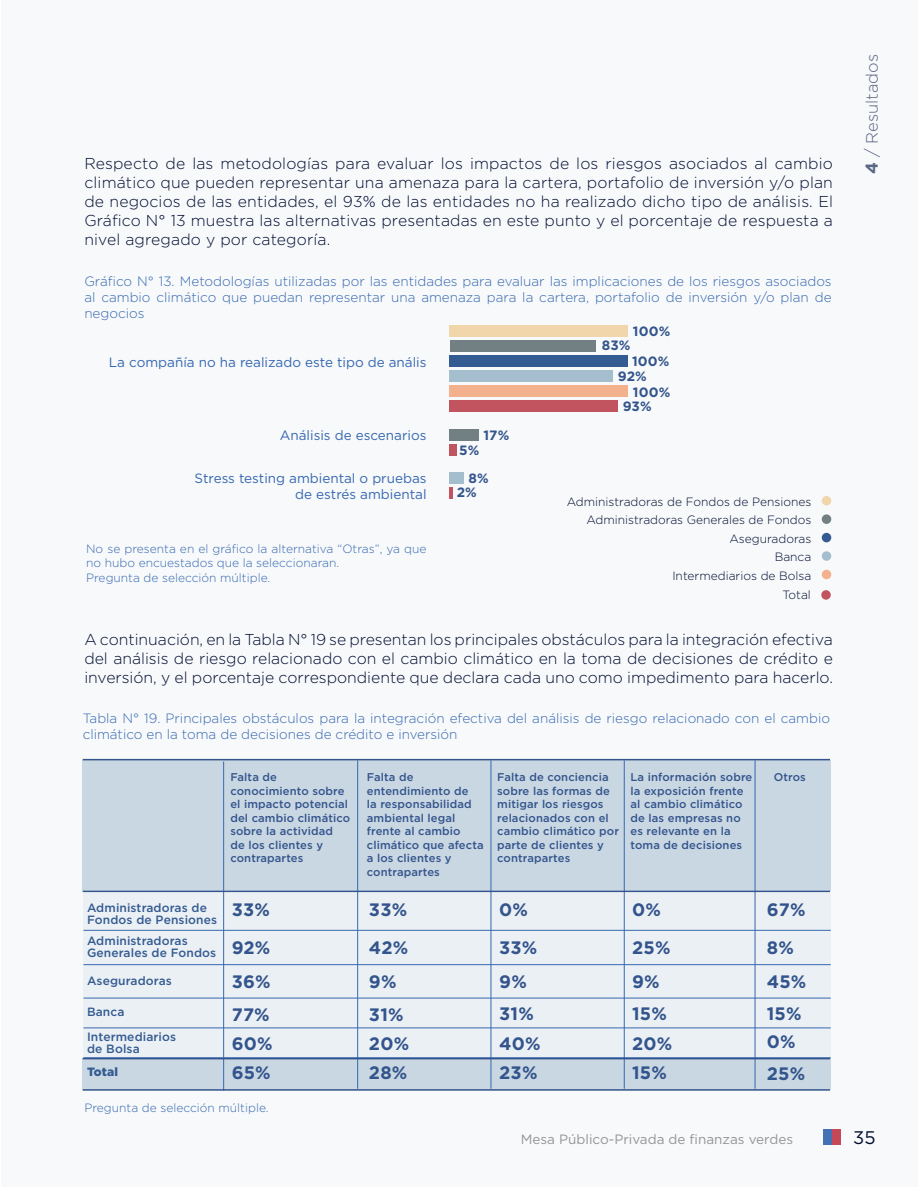
<style>
.page{position:relative;width:918px;height:1188px;background:#fff}
.page>*{position:absolute;margin:0;border:0;box-sizing:border-box;transform-origin:0 0}
.t1{font:18.3px "Gotham";color:#010b31}
.t2{font:700 18px/38.1px "Gotham";letter-spacing:.01em;color:#33548c}
.t3{font:300 16.5px "Gotham";color:#5c6685}
.t4{font:300 15.75px/18.9px "Gotham";color:#010b31;text-align:justify}
.t5{font:300 13.5px/16.2px "Gotham";color:#3768b1;text-align:justify}
.t6{font:13.5px/16.2px "Gotham";color:#3768b1;text-align:right}
.t7{font:13.5px "Gotham";color:#939598}
.t8{font:700 13.5px "Gotham";letter-spacing:.01em;color:#33548c}
.t9{font:300 12px/14.4px "Gotham";color:#3768b1}
.t10{font:300 12px/18.6px "Gotham";color:#010b31;text-align:right}
.t11{font:500 12px/12px "Gotham";letter-spacing:.01em;color:#345b92}
.t12{font:900 12px "Gotham";letter-spacing:.005em;color:#345b92}
.t13{font:500 11.25px/13.5px "Gotham";letter-spacing:.01em;color:#33548c}
.s1{font-weight:700;font-size:17.25px}
.s2{font-size:17.25px}
</style>
<div class="page">
<div style="left:1px;top:0;width:917px;height:1186px;background:#f7f9fa"></div>
<div style="left:450px;top:340px;width:146px;height:12px;background:#728084"></div>
<div style="left:450px;top:370px;width:163px;height:12px;background:#a5bece"></div>
<div style="left:450px;top:385px;width:178px;height:11px;background:#f4b18d"></div>
<div style="left:450px;top:355px;width:178px;height:12px;background:#345b92"></div>
<div style="left:450px;top:430px;width:29px;height:11px;background:#728084"></div>
<div style="left:450px;top:472px;width:14px;height:12px;background:#a5bece"></div>
<div style="left:83px;top:760px;width:748px;height:131px;background:#c9d7e2"></div>
<div style="left:83px;top:1058px;width:748px;height:31px;background:#c9d7e2"></div>
<div style="left:83px;top:893px;width:748px;height:165px;background:#ebf0f4"></div>
<hr style="left:83px;top:930px;width:748px;height:1px;background:#3768b1">
<hr style="left:83px;top:998px;width:748px;height:1px;background:#3768b1">
<hr style="left:83px;top:1028px;width:748px;height:1px;background:#3768b1">
<hr style="left:83px;top:1057px;width:748px;height:1px;background:#3768b1">
<hr style="left:83px;top:964px;width:748px;height:1px;background:#3768b1">
<hr style="left:223px;top:762px;width:1px;height:329px;background:#3768b1">
<hr style="left:357px;top:760px;width:1px;height:329px;background:#3768b1">
<hr style="left:491px;top:760px;width:1px;height:329px;background:#3768b1">
<hr style="left:624px;top:760px;width:1px;height:329px;background:#3768b1">
<hr style="left:755px;top:760px;width:1px;height:329px;background:#3768b1">
<hr style="left:83px;top:759px;width:747px;height:1px;background:#33548c">
<hr style="left:83px;top:1058px;width:747px;height:1px;background:#33548c">
<hr style="left:83px;top:1089px;width:747px;height:2px;background:#33548c">
<div style="left:450px;top:325px;width:178px;height:12px;background:#f1d5ab"></div>
<hr style="left:83px;top:891px;width:747px;height:1px;background:#33548c">
<div style="left:822px;top:496px;width:9px;height:9px;background:#f1d5ab;border-radius:50%"></div>
<div style="left:822px;top:514px;width:9px;height:10px;background:#728084;border-radius:50%"></div>
<div style="left:822px;top:533px;width:9px;height:9px;background:#345b92;border-radius:50%"></div>
<div style="left:822px;top:551px;width:9px;height:10px;background:#a5bece;border-radius:50%"></div>
<div style="left:822px;top:570px;width:9px;height:9px;background:#f4b18d;border-radius:50%"></div>
<div style="left:821px;top:590px;width:10px;height:10px;background:#c25460;border-radius:50%"></div>
<div style="left:450px;top:400px;width:168px;height:11px;background:#c25460"></div>
<div style="left:450px;top:444px;width:7px;height:12px;background:#c25460"></div>
<svg style="left:450px;top:487px;width:3px;height:11px"></svg>
<p class="t4" style="left:84px;top:154px;width:750px">Respecto de las metodologías para evaluar los impactos de los riesgos asociados al cambio climático que pueden representar una amenaza para la cartera, portafolio de inversión y/o plan de negocios de las entidades, el 93% de las entidades no ha realizado dicho tipo de análisis. El Gráfico N° 13 muestra las alternativas presentadas en este punto y el porcentaje de respuesta a nivel agregado y por categoría.</p>
<p class="t5" style="left:84px;top:272px;width:749px">Gráfico N° 13. Metodologías utilizadas por las entidades para evaluar las implicaciones de los riesgos asociados al cambio climático que puedan representar una amenaza para la cartera, portafolio de inversión y/o plan de negocios</p>
<p class="t8" style="left:633px;top:322px;width:39px">100%</p>
<p class="t6" style="left:109px;top:353px;width:319px">La compañía no ha realizado este tipo de anális</p>
<p class="t6" style="left:280px;top:427px;width:148px">Análisis de escenarios</p>
<p class="t6" style="left:194px;top:470px;width:234px">Stress testing ambiental o pruebas de estrés ambiental</p>
<p class="t9" style="left:86px;top:541px;width:342px">No se presenta en el gráfico la alternativa “Otras”, ya que no hubo encuestados que la seleccionaran.<br>Pregunta de selección múltiple.</p>
<p class="t8" style="left:483px;top:427px;width:27px">17%</p>
<p class="t8" style="left:468px;top:469px;width:22px">8%</p>
<p class="t8" style="left:459px;top:441px;width:22px">5%</p>
<p class="t8" style="left:457px;top:484px;width:22px">2%</p>
<p class="t8" style="left:602px;top:336px;width:30px">83%</p>
<p class="t8" style="left:632px;top:352px;width:39px">100%</p>
<p class="t8" style="left:633px;top:383px;width:39px">100%</p>
<p class="t8" style="left:618px;top:367px;width:31px">92%</p>
<p class="t8" style="left:623px;top:397px;width:31px">93%</p>
<p class="t10" style="left:567px;top:492px;width:246px">Administradoras de Fondos de Pensiones<br>Administradoras Generales de Fondos<br>Aseguradoras<br>Banca<br>Intermediarios de Bolsa<br>Total</p>
<p class="t4" style="left:84px;top:629px;width:750px">A continuación, en la Tabla N° 19 se presentan los principales obstáculos para la integración efectiva del análisis de riesgo relacionado con el cambio climático en la toma de decisiones de crédito e inversión, y el porcentaje correspondiente que declara cada uno como impedimento para hacerlo.</p>
<p class="t5" style="left:83px;top:710px;width:749px">Tabla N° 19. Principales obstáculos para la integración efectiva del análisis de riesgo relacionado con el cambio climático en la toma de decisiones de crédito e inversión</p>
<p class="t13" style="left:230px;top:770px;width:121px">Falta de conocimiento sobre el impacto potencial del cambio climático sobre la actividad de los clientes y contrapartes</p>
<p class="t13" style="left:367px;top:770px;width:118px">Falta de entendimiento de<br>la responsabilidad ambiental legal frente al cambio climático que afecta a los clientes y contrapartes</p>
<p class="t13" style="left:497px;top:770px;width:123px">Falta de conciencia sobre las formas de mitigar los riesgos relacionados con el cambio climático por parte de clientes y contrapartes</p>
<p class="t13" style="left:630px;top:770px;width:123px">La información sobre la exposición frente al cambio climático de las empresas no es relevante en la toma de decisiones</p>
<p class="t13" style="left:774px;top:770px;width:34px">Otros</p>
<p class="t11" style="left:87px;top:901px;width:132px">Administradoras de<br>Fondos de Pensiones</p>
<p class="t2" style="left:632px;top:891px;width:30px">0%</p>
<p class="t2" style="left:767px;top:891px;width:40px">67%</p>
<p class="t11" style="left:87px;top:935px;width:131px">Administradoras<br>Generales de Fondos</p>
<p class="t11" style="left:87px;top:975px;width:86px">Aseguradoras</p>
<p class="t11" style="left:87px;top:1006px;width:39px">Banca</p>
<p class="t2" style="left:499px;top:891px;width:40px">0%<br>33%</p>
<p class="t2" style="left:232px;top:891px;width:40px">33%</p>
<p class="t2" style="left:369px;top:891px;width:40px">33%</p>
<p class="t2" style="left:232px;top:929px;width:40px">92%</p>
<p class="t2" style="left:369px;top:929px;width:41px">42%</p>
<p class="t2" style="left:232px;top:963px;width:40px">36%</p>
<p class="t2" style="left:369px;top:963px;width:29px">9%</p>
<p class="t2" style="left:232px;top:995px;width:40px">77%</p>
<p class="t2" style="left:369px;top:995px;width:36px">31%</p>
<p class="t2" style="left:232px;top:1025px;width:42px">60%</p>
<p class="t2" style="left:369px;top:1025px;width:42px">20%</p>
<p class="t2" style="left:232px;top:1053px;width:41px">65%</p>
<p class="t2" style="left:369px;top:1053px;width:40px">28%</p>
<p class="t2" style="left:632px;top:929px;width:40px">25%</p>
<p class="t2" style="left:767px;top:929px;width:28px">8%</p>
<p class="t2" style="left:499px;top:963px;width:29px">9%</p>
<p class="t2" style="left:632px;top:963px;width:29px">9%</p>
<p class="t2" style="left:767px;top:963px;width:41px">45%</p>
<p class="t2" style="left:632px;top:994px;width:36px">15%</p>
<p class="t2" style="left:767px;top:994px;width:36px">15%</p>
<p class="t2" style="left:499px;top:994px;width:36px">31%</p>
<p class="t11" style="left:87px;top:1031px;width:91px">Intermediarios de Bolsa</p>
<p class="t2" style="left:767px;top:1023px;width:30px">0%</p>
<p class="t2" style="left:499px;top:1025px;width:43px">40%</p>
<p class="t2" style="left:632px;top:1025px;width:42px">20%</p>
<p class="t2" style="left:499px;top:1054px;width:40px">23%</p>
<p class="t2" style="left:632px;top:1054px;width:36px">15%</p>
<p class="t2" style="left:767px;top:1054px;width:40px">25%</p>
<p class="t12" style="left:87px;top:1064px;width:33px">Total</p>
<p class="t9" style="left:84px;top:1100px;width:186px">Pregunta de selección múltiple.</p>
<p class="t3" style="left:862px;top:174px;width:122px;rotate:-90deg"><span class="s1">4</span> <span class="s2">/</span> Resultados</p>
<p class="t7" style="left:521px;top:1130px;width:274px">Mesa Público-Privada de finanzas verdes</p>
<p class="t1" style="left:853px;top:1126px;width:24px">35</p>
</div>
